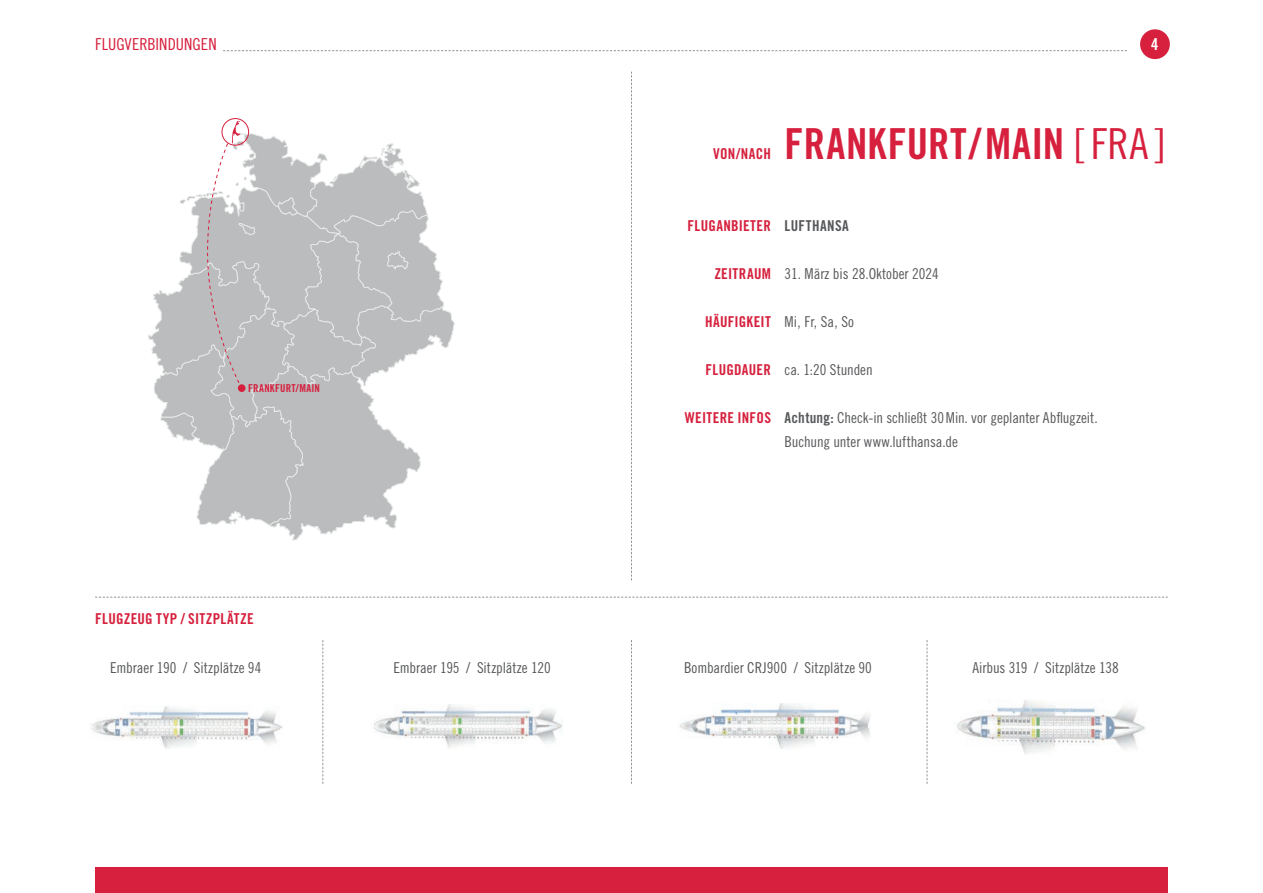
<style>
.page{position:relative;width:1263px;height:893px;background:#fff}
.page>*{position:absolute;margin:0;border:0;box-sizing:border-box;transform-origin:0 0}
.t1{font:42.75px "Trade Gothic LT Pro Bd Cn 20";letter-spacing:.01em;color:#d6203d}
.t2{font:16.5px "Trade Gothic LT Pro Cn 18";letter-spacing:.005em;color:#d6203d}
.t3{font:16.5px "Trade Gothic LT Pro Bd Cn 20";color:#fff}
.t4{font:15px/24px "Trade Gothic LT Pro Cn 18";letter-spacing:-.005em;color:#57585a}
.t5{font:15px "Trade Gothic LT Pro Bd Cn 20";letter-spacing:.02em;color:#d6203d}
.t6{font:15px "Trade Gothic LT Pro Bd Cn 20";letter-spacing:.03em;color:#57585a}
.t7{font:10.95px "Trade Gothic LT Bold Cond Twenty";letter-spacing:.025em;color:#d61f3d}
.s1{font-family:"Trade Gothic LT Pro Cn 18"}
.s2{font-family:"Trade Gothic LT Pro Bd Cn 20"}
</style>
<div class="page">
<div style="left:1140px;top:29px;width:30px;height:30px;background:#d6203d;border-radius:50%"></div>
<div style="left:95px;top:867px;width:1073px;height:26px;background:#d6203d"></div>
<svg style="left:95px;top:597px;width:1073px;height:1px"></svg>
<svg style="left:631px;top:72px;width:1px;height:508px"></svg>
<svg style="left:223px;top:50px;width:904px;height:1px"></svg>
<svg style="left:322px;top:640px;width:1px;height:144px"></svg>
<svg style="left:631px;top:640px;width:1px;height:144px"></svg>
<svg style="left:927px;top:640px;width:1px;height:144px"></svg>
<img style="left:91px;top:706px;width:192px;height:42px">
<img style="left:957px;top:700px;width:188px;height:54px">
<img style="left:374px;top:705px;width:189px;height:43px">
<img style="left:679px;top:704px;width:192px;height:45px">
<div style="left:222px;top:118px;width:27px;height:28px;border:1px solid #d61f3d;border-radius:50%"></div>
<svg style="left:148px;top:121px;width:307px;height:420px"></svg>
<p class="t2" style="left:95px;top:34px;width:123px">FLUGVERBINDUNGEN</p>
<p class="t7" style="left:248px;top:381px;width:73px">FRANKFURT/MAIN</p>
<p class="t5" style="left:95px;top:609px;width:160px">FLUGZEUG TYP / SITZPLÄTZE</p>
<p class="t3" style="left:1151px;top:34px;width:9px">4</p>
<p class="t5" style="left:713px;top:145px;width:59px">VON/NACH</p>
<h1 class="t1" style="left:784px;top:118px;width:382px">FRANKFURT/MAIN <span class="s1">[FRA]</span></h1>
<p class="t5" style="left:687px;top:217px;width:85px">FLUGANBIETER</p>
<p class="t5" style="left:714px;top:265px;width:58px">ZEITRAUM</p>
<p class="t5" style="left:705px;top:313px;width:67px">HÄUFIGKEIT</p>
<p class="t5" style="left:705px;top:361px;width:67px">FLUGDAUER</p>
<p class="t5" style="left:685px;top:409px;width:88px">WEITERE INFOS</p>
<p class="t6" style="left:784px;top:217px;width:66px">LUFTHANSA</p>
<p class="t4" style="left:784px;top:262px;width:156px">31. März bis 28.Oktober 2024</p>
<p class="t4" style="left:784px;top:310px;width:71px">Mi, Fr, Sa, So</p>
<p class="t4" style="left:784px;top:358px;width:90px">ca. 1:20 Stunden</p>
<p class="t4" style="left:784px;top:406px;width:315px"><span class="s2">Achtung:</span> Check-in schließt 30Min. vor geplanter Abflugzeit.<br>Buchung unter www.lufthansa.de</p>
<p class="t4" style="left:110px;top:656px;width:153px">Embraer 190 / Sitzplätze 94</p>
<p class="t4" style="left:393px;top:656px;width:159px">Embraer 195 / Sitzplätze 120</p>
<p class="t4" style="left:684px;top:656px;width:189px">Bombardier CRJ900 / Sitzplätze 90</p>
<p class="t4" style="left:972px;top:656px;width:148px">Airbus 319 / Sitzplätze 138</p>
</div>
